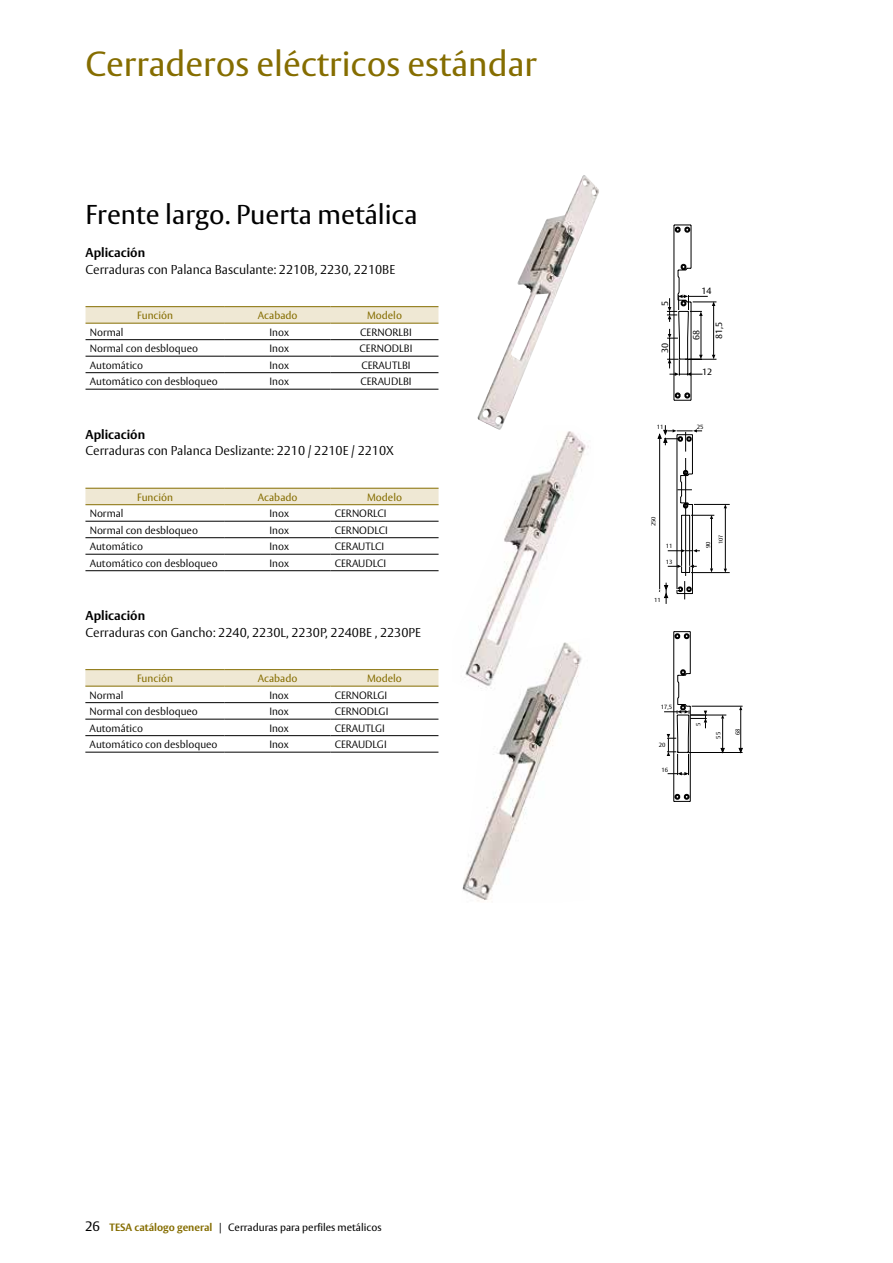
<style>
.page{position:relative;width:893px;height:1263px;background:#fff}
.page>*{position:absolute;margin:0;border:0;box-sizing:border-box;transform-origin:0 0}
.t1{font:34.5px "ASSA Vesta";color:#856d00}
.t2{font:27px "ASSA Vesta";color:#000}
.t3{font:300 12.75px "ASSA Vesta";color:#000}
.t4{font:700 12.75px "ASSA Vesta";color:#000}
.t5{font:300 10.5px "ASSA Vesta";color:#000}
.t6{font:10.5px "ASSA Vesta";color:#856d00}
.t7{font:10.5px "ASSA Vesta";color:#000}
.t8{font:9px "ASSA Vesta";color:#000}
.t9{font:6px/12.8px "ASSA Vesta";color:#000}
.s1{font-size:13.5px}
.s2{font-weight:700;color:#856d00}
</style>
<div class="page">
<img style="left:477px;top:175px;width:122px;height:250px">
<img style="left:462px;top:690px;width:108px;height:211px">
<img style="left:465px;top:425px;width:124px;height:265px">
<svg style="left:86px;top:307px;width:352px;height:82px"></svg>
<hr style="left:86px;top:339px;width:139px;height:1px;background:#000">
<hr style="left:225px;top:339px;width:106px;height:1px;background:#000">
<hr style="left:331px;top:339px;width:107px;height:1px;background:#000">
<hr style="left:86px;top:356px;width:139px;height:1px;background:#000">
<hr style="left:225px;top:356px;width:106px;height:1px;background:#000">
<hr style="left:331px;top:356px;width:107px;height:1px;background:#000">
<hr style="left:86px;top:372px;width:139px;height:1px;background:#000">
<hr style="left:86px;top:389px;width:139px;height:1px;background:#000">
<hr style="left:225px;top:372px;width:106px;height:1px;background:#000">
<hr style="left:225px;top:389px;width:106px;height:1px;background:#000">
<hr style="left:331px;top:372px;width:107px;height:1px;background:#000">
<hr style="left:331px;top:389px;width:107px;height:1px;background:#000">
<hr style="left:86px;top:306px;width:139px;height:1px;background:#856d00">
<hr style="left:225px;top:306px;width:106px;height:1px;background:#856d00">
<hr style="left:331px;top:306px;width:107px;height:1px;background:#856d00">
<hr style="left:86px;top:323px;width:139px;height:1px;background:#856d00">
<hr style="left:225px;top:323px;width:106px;height:1px;background:#856d00">
<hr style="left:331px;top:323px;width:107px;height:1px;background:#856d00">
<svg style="left:85px;top:489px;width:354px;height:65px"></svg>
<hr style="left:85px;top:521px;width:140px;height:1px;background:#000">
<hr style="left:225px;top:521px;width:106px;height:1px;background:#000">
<hr style="left:331px;top:521px;width:108px;height:1px;background:#000">
<hr style="left:85px;top:537px;width:140px;height:1px;background:#000">
<hr style="left:225px;top:537px;width:106px;height:1px;background:#000">
<hr style="left:331px;top:537px;width:108px;height:1px;background:#000">
<hr style="left:85px;top:554px;width:140px;height:1px;background:#000">
<hr style="left:85px;top:570px;width:140px;height:1px;background:#000">
<hr style="left:225px;top:554px;width:106px;height:1px;background:#000">
<hr style="left:225px;top:570px;width:106px;height:1px;background:#000">
<hr style="left:331px;top:554px;width:108px;height:1px;background:#000">
<hr style="left:331px;top:570px;width:108px;height:1px;background:#000">
<hr style="left:85px;top:488px;width:140px;height:1px;background:#856d00">
<hr style="left:225px;top:488px;width:106px;height:1px;background:#856d00">
<hr style="left:331px;top:488px;width:108px;height:1px;background:#856d00">
<hr style="left:85px;top:504px;width:140px;height:1px;background:#856d00">
<hr style="left:225px;top:504px;width:106px;height:1px;background:#856d00">
<hr style="left:331px;top:504px;width:108px;height:1px;background:#856d00">
<svg style="left:85px;top:670px;width:353px;height:82px"></svg>
<hr style="left:85px;top:702px;width:140px;height:1px;background:#000">
<hr style="left:225px;top:702px;width:105px;height:1px;background:#000">
<hr style="left:330px;top:702px;width:108px;height:1px;background:#000">
<hr style="left:85px;top:719px;width:140px;height:1px;background:#000">
<hr style="left:225px;top:719px;width:105px;height:1px;background:#000">
<hr style="left:330px;top:719px;width:108px;height:1px;background:#000">
<hr style="left:85px;top:735px;width:140px;height:1px;background:#000">
<hr style="left:85px;top:752px;width:140px;height:1px;background:#000">
<hr style="left:225px;top:735px;width:105px;height:1px;background:#000">
<hr style="left:225px;top:752px;width:105px;height:1px;background:#000">
<hr style="left:330px;top:735px;width:108px;height:1px;background:#000">
<hr style="left:330px;top:752px;width:108px;height:1px;background:#000">
<hr style="left:85px;top:669px;width:140px;height:1px;background:#856d00">
<hr style="left:225px;top:669px;width:105px;height:1px;background:#856d00">
<hr style="left:330px;top:669px;width:108px;height:1px;background:#856d00">
<hr style="left:85px;top:686px;width:140px;height:1px;background:#856d00">
<hr style="left:225px;top:686px;width:105px;height:1px;background:#856d00">
<hr style="left:330px;top:686px;width:108px;height:1px;background:#856d00">
<svg style="left:667px;top:224px;width:49px;height:177px"></svg>
<div style="left:718px;top:527px;width:7px;height:25px;border:1px solid #fff"></div>
<hr style="left:694px;top:504px;width:36px;height:1px;background:#000">
<hr style="left:691px;top:572px;width:39px;height:1px;background:#000">
<hr style="left:725px;top:508px;width:1px;height:61px;background:#000">
<svg style="left:657px;top:425px;width:57px;height:179px"></svg>
<hr style="left:690px;top:715px;width:36px;height:1px;background:#000">
<hr style="left:689px;top:752px;width:54px;height:1px;background:#000">
<hr style="left:692px;top:706px;width:51px;height:1px;background:#000">
<hr style="left:740px;top:710px;width:1px;height:38px;background:#000">
<svg style="left:738px;top:748px;width:5px;height:5px"></svg>
<hr style="left:722px;top:718px;width:1px;height:30px;background:#000">
<svg style="left:720px;top:748px;width:5px;height:4px"></svg>
<svg style="left:664px;top:631px;width:43px;height:171px"></svg>
<hr style="left:685px;top:458px;width:1px;height:118px;background:#000">
<h1 class="t1" style="left:86px;top:43px;width:453px">Cerraderos eléctricos estándar</h1>
<h2 class="t2" style="left:86px;top:198px;width:333px">Frente largo. Puerta metálica</h2>
<p class="t4" style="left:86px;top:245px;width:61px">Aplicación</p>
<p class="t3" style="left:86px;top:261px;width:311px">Cerraduras con Palanca Basculante: 2210B, 2230, 2210BE</p>
<p class="t6" style="left:137px;top:309px;width:37px">Función</p>
<p class="t6" style="left:258px;top:309px;width:41px">Acabado</p>
<p class="t6" style="left:367px;top:309px;width:36px">Modelo</p>
<p class="t5" style="left:90px;top:326px;width:35px">Normal</p>
<p class="t5" style="left:269px;top:326px;width:21px">Inox</p>
<p class="t5" style="left:360px;top:326px;width:53px">CERNORLBI</p>
<p class="t5" style="left:90px;top:342px;width:110px">Normal con desbloqueo</p>
<p class="t5" style="left:270px;top:342px;width:21px">Inox</p>
<p class="t5" style="left:360px;top:342px;width:54px">CERNODLBI</p>
<p class="t5" style="left:90px;top:359px;width:55px">Automático</p>
<p class="t5" style="left:270px;top:359px;width:21px">Inox</p>
<p class="t5" style="left:361px;top:359px;width:51px">CERAUTLBI</p>
<p class="t5" style="left:90px;top:375px;width:129px">Automático con desbloqueo</p>
<p class="t5" style="left:270px;top:375px;width:21px">Inox</p>
<p class="t5" style="left:360px;top:375px;width:53px">CERAUDLBI</p>
<p class="t4" style="left:86px;top:426px;width:61px">Aplicación</p>
<p class="t3" style="left:86px;top:443px;width:310px">Cerraduras con Palanca Deslizante: 2210 / 2210E / 2210X</p>
<p class="t6" style="left:137px;top:491px;width:37px">Función</p>
<p class="t6" style="left:258px;top:491px;width:41px">Acabado</p>
<p class="t6" style="left:367px;top:491px;width:36px">Modelo</p>
<p class="t5" style="left:90px;top:507px;width:35px">Normal</p>
<p class="t5" style="left:269px;top:507px;width:21px">Inox</p>
<p class="t5" style="left:335px;top:507px;width:53px">CERNORLCI</p>
<p class="t5" style="left:90px;top:524px;width:110px">Normal con desbloqueo</p>
<p class="t5" style="left:269px;top:524px;width:21px">Inox</p>
<p class="t5" style="left:335px;top:524px;width:55px">CERNODLCI</p>
<p class="t5" style="left:90px;top:540px;width:55px">Automático</p>
<p class="t5" style="left:269px;top:540px;width:21px">Inox</p>
<p class="t5" style="left:335px;top:540px;width:51px">CERAUTLCI</p>
<p class="t5" style="left:90px;top:557px;width:129px">Automático con desbloqueo</p>
<p class="t5" style="left:269px;top:557px;width:21px">Inox</p>
<p class="t5" style="left:335px;top:557px;width:53px">CERAUDLCI</p>
<p class="t4" style="left:86px;top:608px;width:61px">Aplicación</p>
<p class="t3" style="left:86px;top:624px;width:337px">Cerraduras con Gancho: 2240, 2230L, 2230P, 2240BE , 2230PE</p>
<p class="t6" style="left:137px;top:672px;width:37px">Función</p>
<p class="t6" style="left:258px;top:672px;width:41px">Acabado</p>
<p class="t6" style="left:367px;top:672px;width:36px">Modelo</p>
<p class="t5" style="left:90px;top:689px;width:35px">Normal</p>
<p class="t5" style="left:269px;top:689px;width:21px">Inox</p>
<p class="t5" style="left:335px;top:689px;width:54px">CERNORLGI</p>
<p class="t5" style="left:90px;top:705px;width:110px">Normal con desbloqueo</p>
<p class="t5" style="left:269px;top:705px;width:21px">Inox</p>
<p class="t5" style="left:335px;top:705px;width:55px">CERNODLGI</p>
<p class="t5" style="left:90px;top:722px;width:55px">Automático</p>
<p class="t5" style="left:269px;top:722px;width:21px">Inox</p>
<p class="t5" style="left:335px;top:722px;width:52px">CERAUTLGI</p>
<p class="t5" style="left:90px;top:738px;width:129px">Automático con desbloqueo</p>
<p class="t5" style="left:269px;top:738px;width:21px">Inox</p>
<p class="t5" style="left:335px;top:738px;width:54px">CERAUDLGI</p>
<p class="t8" style="left:659px;top:306px;width:7px;rotate:-90deg">5</p>
<p class="t8" style="left:659px;top:353px;width:12px;rotate:-90deg">30</p>
<p class="t8" style="left:702px;top:286px;width:12px">14</p>
<p class="t8" style="left:691px;top:340px;width:12px;rotate:-90deg">68</p>
<p class="t8" style="left:713px;top:339px;width:19px;rotate:-90deg">81,5</p>
<p class="t8" style="left:702px;top:366px;width:12px">12</p>
<p class="t9" style="left:657px;top:421px;width:8px">11</p>
<p class="t9" style="left:697px;top:420px;width:8px">25</p>
<p class="t9" style="left:647px;top:526px;width:12px;rotate:-90deg">250</p>
<p class="t9" style="left:666px;top:539px;width:8px">11</p>
<p class="t9" style="left:666px;top:555px;width:8px">13</p>
<p class="t9" style="left:654px;top:594px;width:8px">11</p>
<p class="t9" style="left:702px;top:544px;width:12px;text-indent:-3px;rotate:-90deg">90<br>107</p>
<p class="t9" style="left:661px;top:701px;width:13px">17,5</p>
<p class="t9" style="left:659px;top:739px;width:8px">20</p>
<p class="t9" style="left:661px;top:763px;width:8px">16</p>
<p class="t9" style="left:692px;top:726px;width:5px;rotate:-90deg">5</p>
<p class="t9" style="left:712px;top:739px;width:8px;rotate:-90deg">55</p>
<p class="t9" style="left:732px;top:735px;width:8px;rotate:-90deg">68</p>
<p class="t7" style="left:85px;top:1221px;width:298px"><span class="s1">26</span> <span class="s2">TESA catálogo general</span> | Cerraduras para perfiles metálicos</p>
</div>
